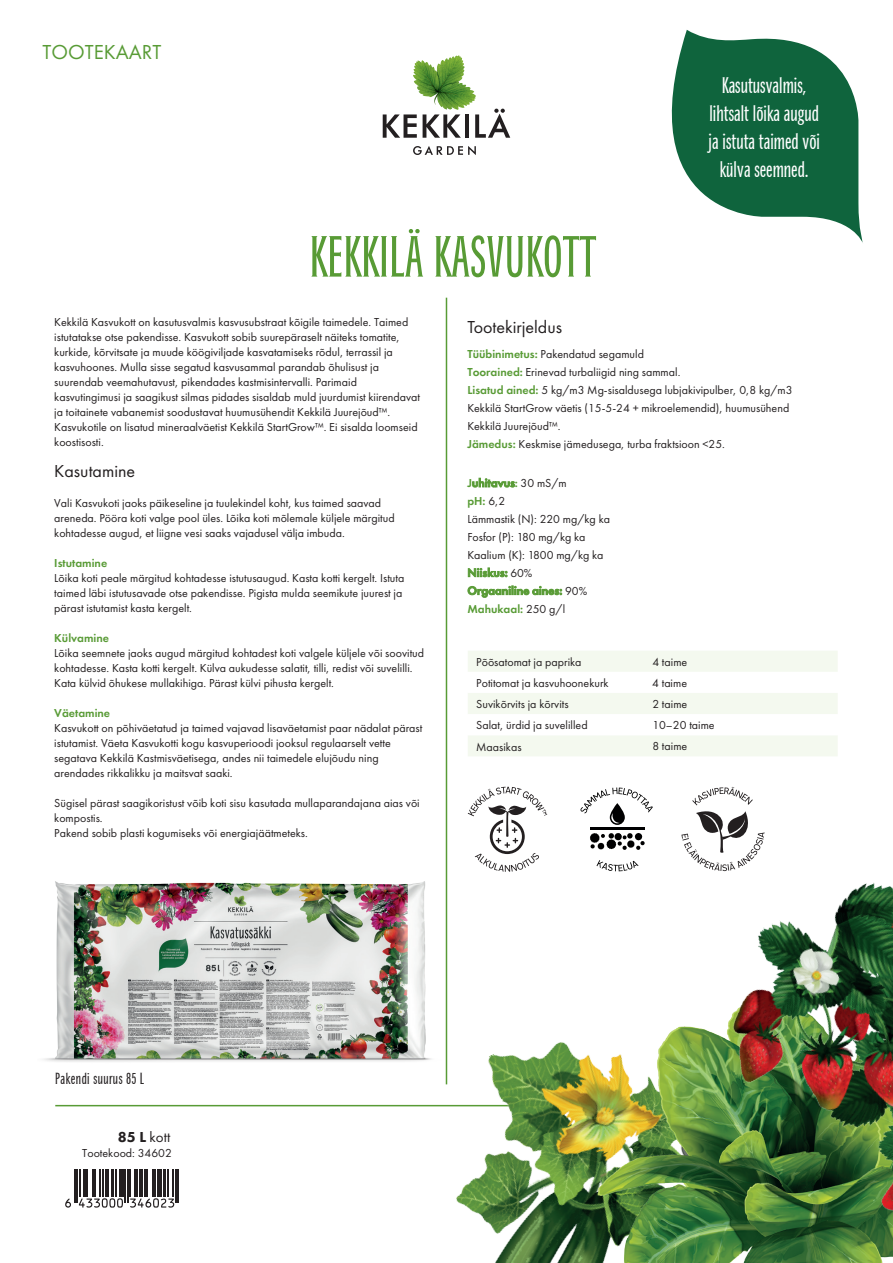
<style>
.page{position:relative;width:893px;height:1263px;background:#fff}
.page>*{position:absolute;margin:0;border:0;box-sizing:border-box;transform-origin:0 0}
.t1{font:54px "Baltra GD";color:#589b35}
.t2{font:21px/28px "Baltra GD";color:#fff;text-align:center}
.t3{font:21px "Futura PT";color:#589b35}
.t4{font:18px "Futura PT";color:#231f20}
.t5{font:15px "Baltra GD";letter-spacing:.03em;color:#231f20}
.t6{font:15px "Futura PT";color:#231f20}
.t7{font:12px/15px "Futura PT";color:#231f20}
.t8{font:600 12px "Futura PT";color:#599b36}
.s1{font-weight:600;color:#589b35}
.s2{font-weight:600;color:#599b36}
.s3{font-weight:800}
</style>
<div class="page">
<hr style="left:446px;top:298px;width:1px;height:786px;background:#589b35">
<hr style="left:55px;top:1105px;width:783px;height:1px;background:#589b35">
<img style="left:415px;top:55px;width:44px;height:17px">
<svg style="left:383px;top:114px;width:34px;height:24px"></svg>
<svg style="left:423px;top:114px;width:38px;height:24px"></svg>
<hr style="left:465px;top:114px;width:4px;height:24px;background:#231f20">
<svg style="left:475px;top:109px;width:35px;height:29px"></svg>
<svg style="left:413px;top:146px;width:63px;height:9px"></svg>
<img style="left:44px;top:881px;width:382px;height:181px">
<svg style="left:65px;top:1198px;width:6px;height:9px"></svg>
<hr style="left:75px;top:1169px;width:1px;height:33px;background:#231f20">
<hr style="left:77px;top:1169px;width:1px;height:33px;background:#231f20">
<svg style="left:79px;top:1169px;width:95px;height:38px"></svg>
<hr style="left:175px;top:1169px;width:1px;height:33px;background:#231f20">
<hr style="left:177px;top:1169px;width:1px;height:33px;background:#231f20">
<svg style="left:671px;top:30px;width:192px;height:213px;fill:#0f643d"></svg>
<svg style="left:468px;top:651px;width:370px;height:105px"></svg>
<svg style="left:468px;top:787px;width:79px;height:85px"></svg>
<svg style="left:681px;top:787px;width:84px;height:82px"></svg>
<svg style="left:596px;top:860px;width:43px;height:11px"></svg>
<hr style="left:590px;top:827px;width:55px;height:3px;background:#000001">
<svg style="left:590px;top:833px;width:55px;height:17px"></svg>
<svg style="left:580px;top:787px;width:73px;height:38px"></svg>
<img style="left:368px;top:982px;width:230px;height:281px">
<img style="left:598px;top:1026px;width:93px;height:237px">
<img style="left:691px;top:869px;width:202px;height:394px">
<h2 class="t3" style="left:43px;top:39px;width:120px">TOOTEKAART</h2>
<h1 class="t1" style="left:309px;top:225px;width:289px">KEKKILÄ KASVUKOTT</h1>
<h2 class="t2" style="left:708px;top:72px;width:113px">Kasutusvalmis, lihtsalt lõika augud ja istuta taimed või külva seemned.</h2>
<p class="t7" style="left:54px;top:315px;width:367px">Kekkilä Kasvukott on kasutusvalmis kasvusubstraat kõigile taimedele. Taimed istutatakse otse pakendisse. Kasvukott sobib suurepäraselt näiteks tomatite, kurkide, kõrvitsate ja muude köögiviljade kasvatamiseks rõdul, terrassil ja kasvuhoones. Mulla sisse segatud kasvusammal parandab õhulisust ja suurendab veemahutavust, pikendades kastmisintervalli. Parimaid kasvutingimusi ja saagikust silmas pidades sisaldab muld juurdumist kiirendavat ja toitainete vabanemist soodustavat huumusühendit Kekkilä Juurejõud™.<br>Kasvukotile on lisatud mineraalväetist Kekkilä StartGrow™. Ei sisalda loomseid koostisosti.</p>
<h3 class="t4" style="left:54px;top:461px;width:82px">Kasutamine</h3>
<p class="t7" style="left:54px;top:495px;width:342px">Vali Kasvukoti jaoks päikeseline ja tuulekindel koht, kus taimed saavad areneda. Pööra koti valge pool üles. Lõika koti mõlemale küljele märgitud kohtadesse augud, et liigne vesi saaks vajadusel välja imbuda.</p>
<p class="t8" style="left:54px;top:555px;width:54px">Istutamine</p>
<p class="t7" style="left:54px;top:570px;width:352px">Lõika koti peale märgitud kohtadesse istutusaugud. Kasta kotti kergelt. Istuta taimed läbi istutusavade otse pakendisse. Pigista mulda seemikute juurest ja pärast istutamist kasta kergelt.</p>
<p class="t8" style="left:54px;top:630px;width:56px">Külvamine</p>
<p class="t7" style="left:54px;top:645px;width:371px">Lõika seemnete jaoks augud märgitud kohtadest koti valgele küljele või soovitud kohtadesse. Kasta kotti kergelt. Külva aukudesse salatit, tilli, redist või suvelilli.<br>Kata külvid õhukese mullakihiga. Pärast külvi pihusta kergelt.</p>
<p class="t8" style="left:54px;top:705px;width:57px">Väetamine</p>
<p class="t7" style="left:54px;top:720px;width:370px">Kasvukott on põhiväetatud ja taimed vajavad lisaväetamist paar nädalat pärast istutamist. Väeta Kasvukotti kogu kasvuperioodi jooksul regulaarselt vette segatava Kekkilä Kastmisväetisega, andes nii taimedele elujõudu ning arendades rikkalikku ja maitsvat saaki.</p>
<p class="t7" style="left:54px;top:795px;width:367px">Sügisel pärast saagikoristust võib koti sisu kasutada mullaparandajana aias või kompostis.<br>Pakend sobib plasti kogumiseks või energiajäätmeteks.</p>
<h3 class="t4" style="left:467px;top:317px;width:96px">Tootekirjeldus</h3>
<p class="t7" style="left:467px;top:345px;width:327px;line-height:18px"><span class="s1">Tüübinimetus:</span> Pakendatud segamuld<br><span class="s2">Toorained:</span> Erinevad turbaliigid ning sammal.<br><span class="s2">Lisatud ained:</span> 5 kg/m3 Mg-sisaldusega lubjakivipulber, 0,8 kg/m3<br>Kekkilä StartGrow väetis (15-5-24 + mikroelemendid), huumusühend Kekkilä Juurejõud™.<br><span class="s2">Jämedus:</span> Keskmise jämedusega, turba fraktsioon &lt;25.</p>
<p class="t7" style="left:467px;top:474px;width:144px;line-height:18px"><span class="s1">Juhitavus:</span> 30 mS/m<br><span class="s1">pH:</span> 6,2<br>Lämmastik (N): 220 mg/kg ka<br>Fosfor (P): 180 mg/kg ka<br>Kaalium (K): 1800 mg/kg ka<br><span class="s2">Niiskus:</span> 60%<br><span class="s2">Orgaaniline aines:</span> 90%<br><span class="s1">Mahukaal:</span> 250 g/l</p>
<p class="t7" style="left:476px;top:654px;width:107px">Põõsatomat ja paprika</p>
<p class="t7" style="left:652px;top:654px;width:36px">4 taime</p>
<p class="t7" style="left:476px;top:675px;width:134px">Potitomat ja kasvuhoonekurk</p>
<p class="t7" style="left:652px;top:675px;width:36px">4 taime</p>
<p class="t7" style="left:476px;top:697px;width:94px">Suvikõrvits ja kõrvits</p>
<p class="t7" style="left:652px;top:696px;width:36px">2 taime</p>
<p class="t7" style="left:476px;top:718px;width:113px">Salat, ürdid ja suvelilled</p>
<p class="t7" style="left:652px;top:718px;width:64px">10–20 taime</p>
<p class="t7" style="left:476px;top:739px;width:47px">Maasikas</p>
<p class="t7" style="left:652px;top:739px;width:36px">8 taime</p>
<p class="t5" style="left:55px;top:1070px;width:90px">Pakendi suurus 85 L</p>
<p class="t6" style="left:118px;top:1128px;width:54px"><span class="s3">85 L</span> kott</p>
<p class="t7" style="left:82px;top:1145px;width:91px">Tootekood: 34602</p>
</div>
